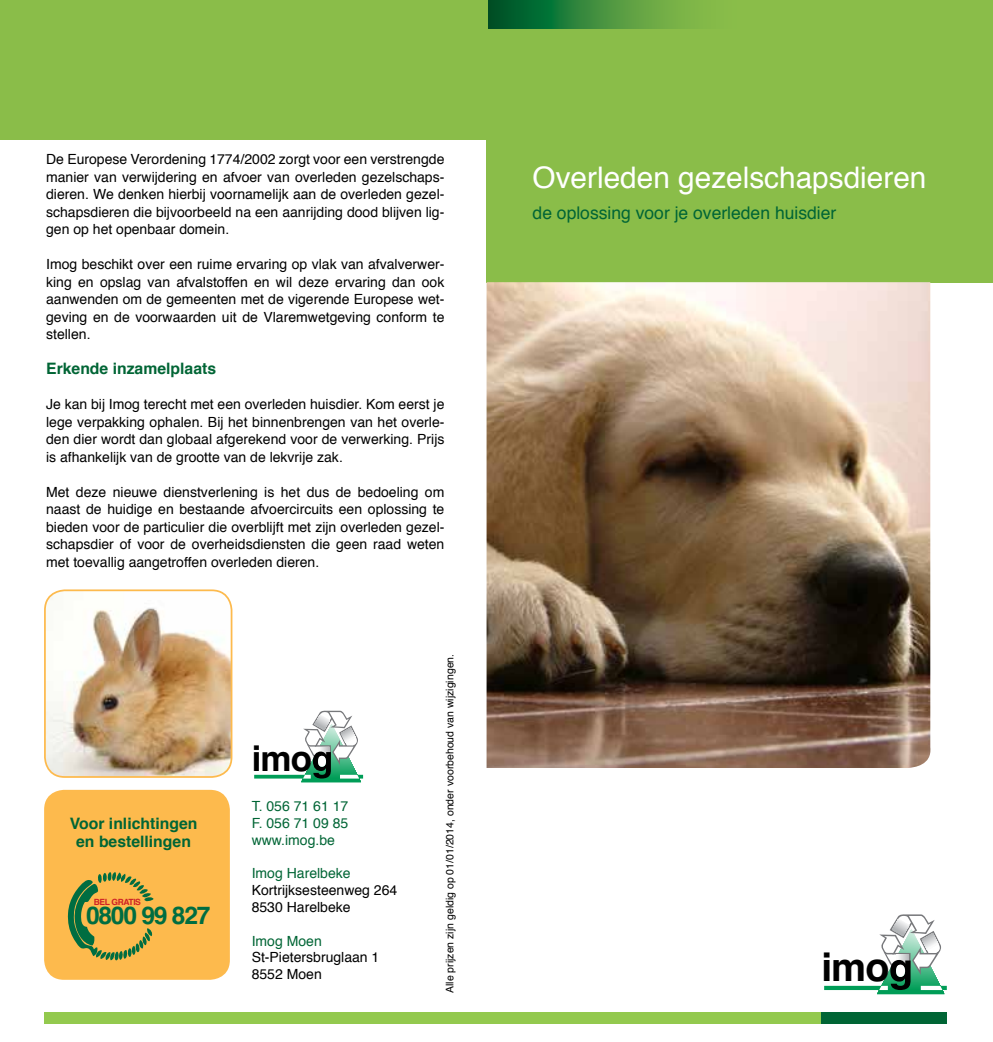
<style>
.page{position:relative;width:993px;height:1042px;background:#fff}
.page>*{position:absolute;margin:0;border:0;box-sizing:border-box;transform-origin:0 0}
.t1{font:700 39.38px "Helvetica";color:#000}
.t2{font:700 35.35px "Helvetica";color:#000}
.t3{font:29.75px "Helvetica";color:#fff}
.t4{font:700 24.5px "Helvetica";letter-spacing:-.05em;color:#006d41}
.t5{font:17.5px "Helvetica";color:#006535}
.t6{font:700 15.75px/18.9px "Helvetica";color:#006535;text-align:center}
.t7{font:14px/17.5px "Helvetica";color:#000;text-align:justify}
.t8{font:14px/16.8px "Helvetica";color:#006535;text-align:justify}
.t9{font:10.5px "Helvetica";color:#000}
.t10{font:700 8.58px "Helvetica";letter-spacing:-.05em;color:#ce2126}
</style>
<div class="page">
<div style="left:486px;top:0;width:506px;height:282px;background:#8abd49"></div>
<svg style="left:488px;top:0;width:207px;height:29px;background:#39893b"></svg>
<svg style="left:254px;top:711px;width:109px;height:71px"></svg>
<img style="left:486px;top:282px;width:445px;height:486px">
<div style="left:0;top:0;width:487px;height:139px;background:#8abd49"></div>
<div style="left:44px;top:790px;width:186px;height:190px;background:#fdba4d;border-radius:20px"></div>
<img style="left:47px;top:591px;width:184px;height:186px">
<div style="left:44px;top:589px;width:188px;height:189px;border:2px solid #fdba4d;border-radius:20px"></div>
<svg style="left:67px;top:872px;width:87px;height:88px"></svg>
<svg style="left:824px;top:914px;width:122px;height:80px"></svg>
<div style="left:45px;top:1012px;width:900px;height:11px;background:#93c94e"></div>
<div style="left:820px;top:1012px;width:125px;height:11px;background:#006535"></div>
<p class="t7" style="left:46px;top:151px;width:399px">De Europese Verordening 1774/2002 zorgt voor een verstrengde manier van verwijdering en afvoer van overleden gezelschaps&shy;dieren. We denken hierbij voornamelijk aan de overleden gezel&shy;schapsdieren die bijvoorbeeld na een aanrijding dood blijven lig&shy;gen op het openbaar domein.</p>
<p class="t7" style="left:46px;top:256px;width:399px">Imog beschikt over een ruime ervaring op vlak van afvalverwer&shy;king en opslag van afvalstoffen en wil deze ervaring dan ook aanwenden om de gemeenten met de vigerende Europese wet&shy;geving en de voorwaarden uit de Vlaremwetgeving conform te stellen.</p>
<p class="t6" style="left:46px;top:360px;width:171px">Erkende inzamelplaats</p>
<p class="t7" style="left:46px;top:396px;width:399px">Je kan bij Imog terecht met een overleden huisdier. Kom eerst je lege verpakking ophalen. Bij het binnenbrengen van het overle&shy;den dier wordt dan globaal afgerekend voor de verwerking. Prijs is afhankelijk van de grootte van de lekvrije zak.</p>
<p class="t7" style="left:46px;top:484px;width:399px">Met deze nieuwe dienstverlening is het dus de bedoeling om naast de huidige en bestaande afvoercircuits een oplossing te bieden voor de particulier die overblijft met zijn overleden gezel&shy;schapsdier of voor de overheidsdiensten die geen raad weten met toevallig aangetroffen overleden dieren.</p>
<p class="t6" style="left:70px;top:814px;width:129px">Voor inlichtingen en bestellingen</p>
<p class="t10" style="left:94px;top:896px;width:49px">BEL GRATIS</p>
<h3 class="t4" style="left:86px;top:898px;width:126px">0800 99 827</h3>
<h2 class="t2" style="left:251px;top:734px;width:62px">imo</h2>
<p class="t8" style="left:252px;top:799px;width:98px">T. 056 71 61 17<br>F. 056 71 09 85 www.imog.be</p>
<p class="t8" style="left:252px;top:866px;width:100px">Imog Harelbeke</p>
<p class="t7" style="left:252px;top:883px;width:147px;line-height:16.8px">Kortrijksesteenweg 264<br>8530 Harelbeke</p>
<p class="t8" style="left:252px;top:933px;width:72px">Imog Moen</p>
<p class="t7" style="left:252px;top:950px;width:129px;line-height:16.8px">St-Pietersbruglaan 1<br>8552 Moen</p>
<p class="t9" style="left:442px;top:993px;width:341px;rotate:-90deg">Alle prijzen zijn geldig op 01/01/2014, onder voorbehoud van wijzigingen.</p>
<h3 class="t3" style="left:532px;top:157px;width:395px">Overleden gezelschapsdieren</h3>
<p class="t5" style="left:532px;top:201px;width:305px">de oplossing voor je overleden huisdier</p>
<h1 class="t1" style="left:821px;top:940px;width:70px">imo</h1>
</div>
